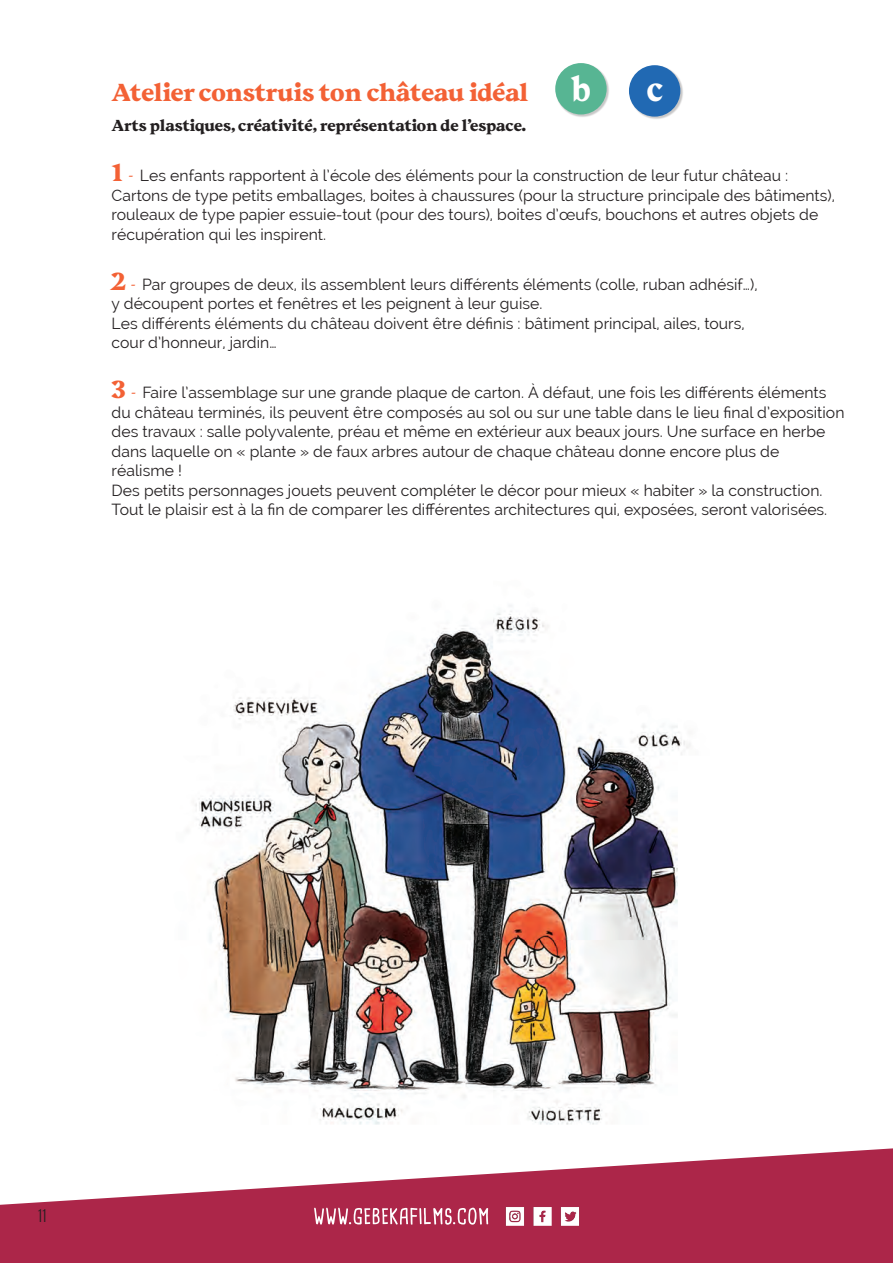
<style>
.page{position:relative;width:893px;height:1263px;background:#fff}
.page>*{position:absolute;margin:0;border:0;box-sizing:border-box;transform-origin:0 0}
.t1{font:36px "Beirut Poster";color:#fff;scale:.9 1}
.t2{font:25.5px "Beirut Poster";color:#f36135}
.t3{font:16.5px "Beirut Poster";color:#231f20}
.t4{font:15.75px/19.5px "Raleway";color:#231f20}
.t5{font:300 14.7px "Antonio";color:#231f20}
.s1{font-family:"Beirut Poster";font-size:25.5px;color:#f36135}
.s2{font-family:"Beirut Poster";font-size:15px;color:#f36135}
</style>
<div class="page">
<img style="left:195px;top:605px;width:495px;height:520px">
<div style="left:555px;top:63px;width:54px;height:54px;background:#231f20;opacity:.25"></div>
<div style="left:555px;top:63px;width:52px;height:51px;background:#57b593;border-radius:50%"></div>
<div style="left:629px;top:65px;width:54px;height:54px;background:#231f20;opacity:.25"></div>
<div style="left:629px;top:65px;width:51px;height:52px;background:#2169b3;border-radius:50%"></div>
<svg style="left:0;top:1148px;width:893px;height:115px;fill:#ac2649"></svg>
<svg style="left:314px;top:1208px;width:174px;height:17px"></svg>
<div style="left:498px;top:1204px;width:82px;height:24px;background:#ac2649"></div>
<img style="left:505px;top:1207px;width:73px;height:19px">
<div style="left:497px;top:1203px;width:84px;height:26px;border:2px solid #ac2649"></div>
<h1 class="t1" style="left:572px;top:65px;width:22px">b</h1>
<h1 class="t1" style="left:647px;top:65px;width:19px">c</h1>
<h2 class="t2" style="left:112px;top:76px;width:418px">Atelier construis ton château idéal</h2>
<p class="t3" style="left:112px;top:114px;width:416px">Arts plastiques, créativité, représentation de l’espace.</p>
<p class="t4" style="left:112px;top:166px;width:725px"><span class="s1">1</span> <span class="s2">-</span> Les enfants rapportent à l’école des éléments pour la construction de leur futur château :<br>Cartons de type petits emballages, boites à chaussures (pour la structure principale des bâtiments), rouleaux de type papier essuie-tout (pour des tours), boites d’œufs, bouchons et autres objets de récupération qui les inspirent.</p>
<p class="t4" style="left:112px;top:274px;width:648px"><span class="s1">2</span> <span class="s2">-</span> Par groupes de deux, ils assemblent leurs différents éléments (colle, ruban adhésif…), y découpent portes et fenêtres et les peignent à leur guise.<br>Les différents éléments du château doivent être définis : bâtiment principal, ailes, tours, cour d’honneur, jardin…</p>
<p class="t4" style="left:112px;top:383px;width:734px"><span class="s1">3</span> <span class="s2">-</span> Faire l’assemblage sur une grande plaque de carton. À défaut, une fois les différents éléments du château terminés, ils peuvent être composés au sol ou sur une table dans le lieu final d’exposition des travaux : salle polyvalente, préau et même en extérieur aux beaux jours. Une surface en herbe dans laquelle on « plante » de faux arbres autour de chaque château donne encore plus de réalisme !<br>Des petits personnages jouets peuvent compléter le décor pour mieux « habiter » la construction.<br>Tout le plaisir est à la fin de comparer les différentes architectures qui, exposées, seront valorisées.</p>
<p class="t5" style="left:38px;top:1205px;width:10px">11</p>
</div>
